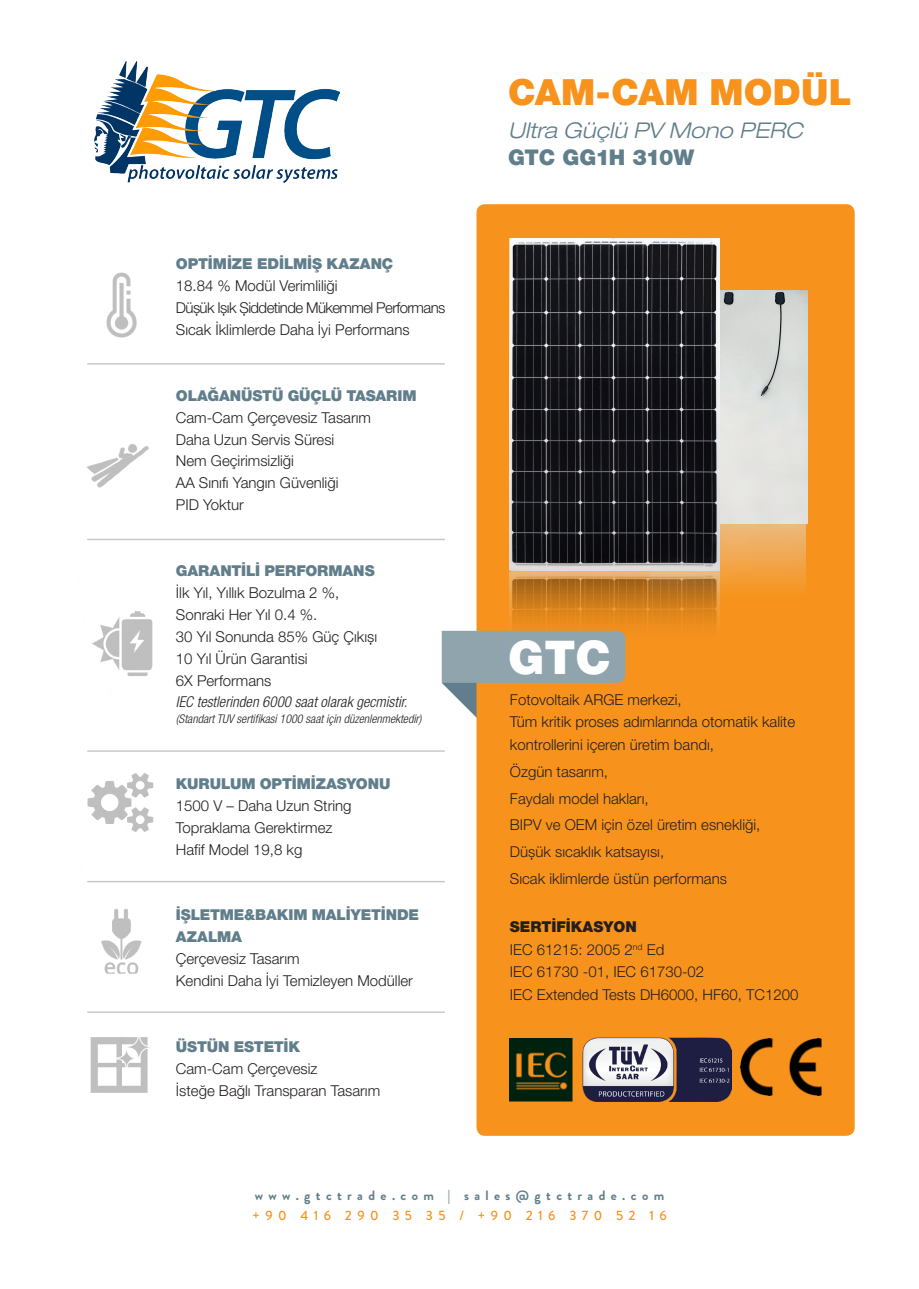
<style>
.page{position:relative;width:919px;height:1289px;background:#fff}
.page>*{position:absolute;margin:0;border:0;box-sizing:border-box;transform-origin:0 0}
.t1{font:900 46.5px "Helvetica Neue LT Pro";color:#fff}
.t2{font:900 36.15px "Helvetica Neue LT Pro";letter-spacing:.005em;color:#f7931d}
.t3{font:italic 300 expanded 21.75px "Helvetica Neue LT Pro";letter-spacing:.005em;color:#607e8b}
.t4{font:900 21.75px "Helvetica Neue LT Pro";letter-spacing:-.03em;color:#607e8b}
.t5{font:300 15px/22.5px "Helvetica Neue LT Pro";color:#231f20}
.t6{font:900 15px "Helvetica Neue LT Pro";letter-spacing:-.005em;color:#607e8b}
.t7{font:italic 300 condensed 15px "Helvetica Neue LT Pro";color:#231f20}
.t8{font:300 15px "Helvetica Neue LT Pro";letter-spacing:-.04em;color:#231f20}
.t9{font:900 15px "Helvetica Neue LT Pro";color:#231f20}
.t10{font:700 13.5px "Brandon Grotesque";letter-spacing:.4em;color:#607e8b}
.t11{font:500 13.5px "Brandon Grotesque";letter-spacing:.4em;color:#f7931d}
.t12{font:italic 300 condensed 12px "Helvetica Neue LT Pro";color:#231f20}
</style>
<div class="page">
<svg style="left:441px;top:682px;width:35px;height:201px"></svg>
<div style="left:476px;top:204px;width:378px;height:931px;background:#f7931d;border-radius:9px"></div>
<img style="left:86px;top:272px;width:77px;height:821px">
<img style="left:719px;top:524px;width:86px;height:98px">
<img style="left:510px;top:238px;width:209px;height:445px">
<img style="left:651px;top:290px;width:156px;height:234px">
<img style="left:510px;top:1038px;width:63px;height:63px">
<img style="left:740px;top:1038px;width:81px;height:57px">
<hr style="left:87px;top:363px;width:358px;height:1px;background:#231f20">
<hr style="left:87px;top:538px;width:358px;height:2px;background:#231f20">
<hr style="left:87px;top:750px;width:358px;height:1px;background:#231f20">
<hr style="left:87px;top:880px;width:358px;height:2px;background:#231f20">
<hr style="left:87px;top:1011px;width:358px;height:1px;background:#231f20">
<img style="left:582px;top:1037px;width:149px;height:64px">
<div style="left:441px;top:631px;width:184px;height:51px;background:#8fa4ad"></div>
<img style="left:95px;top:62px;width:244px;height:120px">
<p class="t6" style="left:176px;top:255px;width:219px">OPTIMIZE EDILMIŞ KAZANÇ</p>
<p class="t5" style="left:176px;top:274px;width:163px">18.84 % Modül Verimliliği</p>
<p class="t8" style="left:176px;top:298px;width:271px">Düşük Işık Şiddetinde Mükemmel Performans</p>
<p class="t5" style="left:176px;top:318px;width:235px">Sıcak İklimlerde Daha İyi Performans</p>
<p class="t6" style="left:176px;top:386px;width:242px">OLAĞANÜSTÜ GÜÇLÜ TASARIM</p>
<p class="t5" style="left:176px;top:406px;width:197px">Cam-Cam Çerçevesiz Tasarım</p>
<p class="t5" style="left:176px;top:427px;width:160px">Daha Uzun Servis Süresi</p>
<p class="t5" style="left:176px;top:449px;width:120px">Nem Geçirimsizliği</p>
<p class="t5" style="left:176px;top:471px;width:164px">AA Sınıfı Yangın Güvenliği</p>
<p class="t5" style="left:176px;top:493px;width:70px">PID Yoktur</p>
<p class="t6" style="left:176px;top:561px;width:200px">GARANTILI PERFORMANS</p>
<p class="t5" style="left:176px;top:581px;width:165px">İlk Yıl, Yıllık Bozulma 2 %,</p>
<p class="t5" style="left:176px;top:603px;width:143px">Sonraki Her Yıl 0.4 %.</p>
<p class="t5" style="left:176px;top:624px;width:203px">30 Yıl Sonunda 85% Güç Çıkışı</p>
<p class="t5" style="left:176px;top:646px;width:133px">10 Yıl Ürün Garantisi</p>
<p class="t5" style="left:176px;top:668px;width:97px">6X Performans</p>
<p class="t7" style="left:176px;top:693px;width:233px">IEC testlerinden 6000 saat olarak gecmistir.</p>
<p class="t12" style="left:176px;top:712px;width:247px">(Standart TUV sertifikasi 1000 saat için düzenlenmektedir)</p>
<p class="t6" style="left:176px;top:774px;width:216px">KURULUM OPTIMIZASYONU</p>
<p class="t5" style="left:176px;top:794px;width:177px">1500 V – Daha Uzun String</p>
<p class="t5" style="left:176px;top:816px;width:158px">Topraklama Gerektirmez</p>
<p class="t5" style="left:176px;top:837px;width:128px">Hafif Model 19,8 kg</p>
<p class="t6" style="left:176px;top:906px;width:245px">İŞLETME&amp;BAKIM MALIYETINDE</p>
<p class="t6" style="left:176px;top:928px;width:68px">AZALMA</p>
<p class="t5" style="left:176px;top:947px;width:125px">Çerçevesiz Tasarım</p>
<p class="t5" style="left:176px;top:969px;width:238px">Kendini Daha İyi Temizleyen Modüller</p>
<p class="t6" style="left:176px;top:1037px;width:126px">ÜSTÜN ESTETIK</p>
<p class="t5" style="left:176px;top:1056px;width:143px">Cam-Cam Çerçevesiz</p>
<p class="t5" style="left:176px;top:1078px;width:206px">İsteğe Bağlı Transparan Tasarım</p>
<p class="t2" style="left:508px;top:71px;width:345px">CAM-CAM MODÜL</p>
<p class="t3" style="left:508px;top:117px;width:296px">Ultra Güçlü PV Mono PERC</p>
<p class="t4" style="left:508px;top:144px;width:188px">GTC GG1H 310W</p>
<p class="t1" style="left:508px;top:629px;width:104px">GTC</p>
<p class="t5" style="left:510px;top:688px;width:173px">Fotovoltaik ARGE merkezi,</p>
<p class="t5" style="left:510px;top:710px;width:287px">Tüm kritik proses adımlarında otomatik kalite kontrollerini içeren üretim bandı,</p>
<p class="t5" style="left:510px;top:759px;width:100px">Özgün tasarım,</p>
<p class="t5" style="left:510px;top:786px;width:140px">Faydalı model hakları,</p>
<p class="t5" style="left:510px;top:813px;width:252px">BIPV ve OEM için özel üretim esnekliği,</p>
<p class="t5" style="left:510px;top:840px;width:156px">Düşük sıcaklık katsayısı,</p>
<p class="t5" style="left:510px;top:866px;width:218px">Sıcak iklimlerde üstün performans</p>
<p class="t9" style="left:510px;top:917px;width:128px">SERTİFİKASYON</p>
<p class="t5" style="left:510px;top:937px;width:156px">IEC 61215: 2005 2<sup>nd</sup> Ed</p>
<p class="t5" style="left:510px;top:960px;width:196px">IEC 61730 -01, IEC 61730-02</p>
<p class="t5" style="left:510px;top:982px;width:290px">IEC Extended Tests DH6000, HF60, TC1200</p>
<p class="t10" style="left:255px;top:1186px;width:411px">www.gtctrade.com | sales@gtctrade.com</p>
<p class="t11" style="left:252px;top:1205px;width:416px">+90 416 290 35 35 / +90 216 370 52 16</p>
</div>
